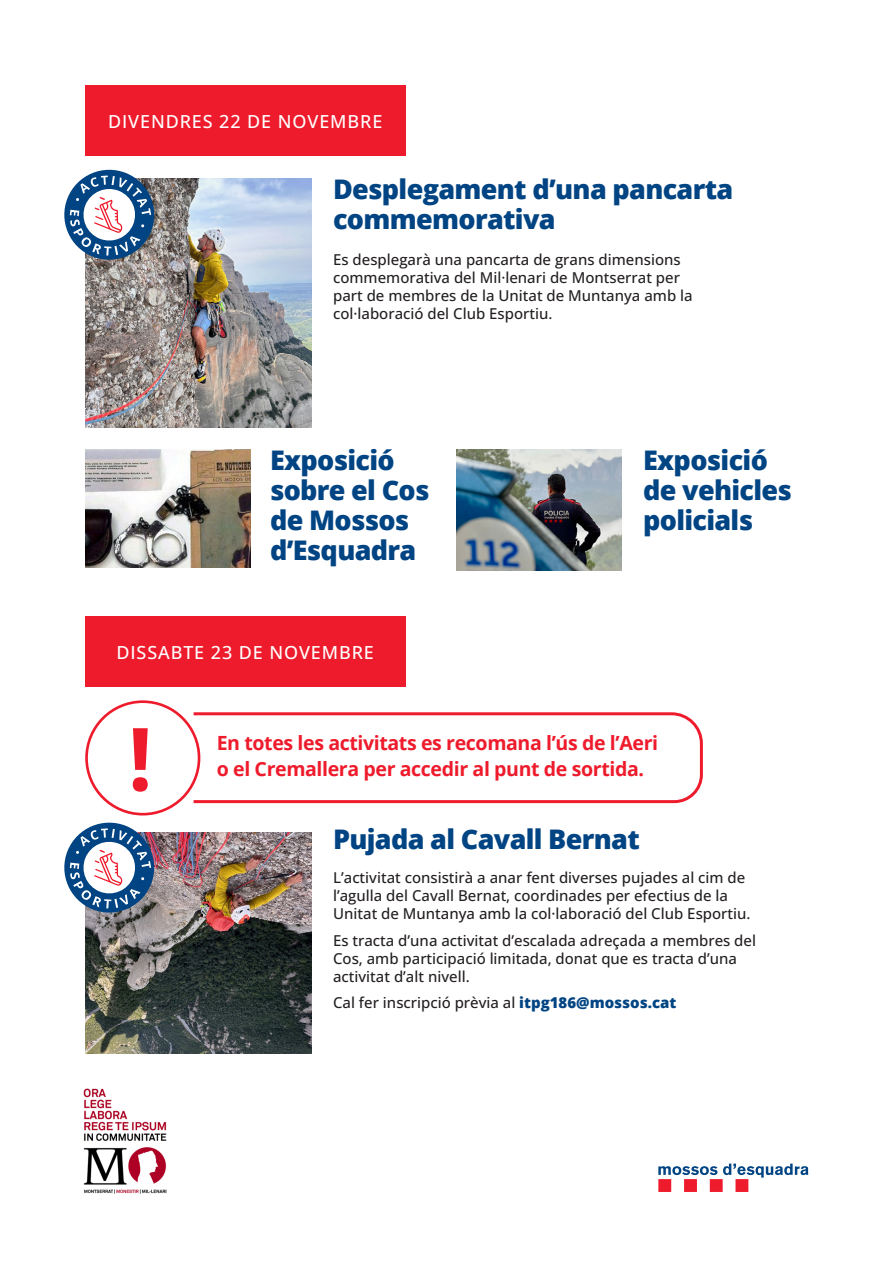
<style>
.page{position:relative;width:893px;height:1263px;background:#fff}
.page>*{position:absolute;margin:0;border:0;box-sizing:border-box;transform-origin:0 0}
.t1{font:700 87.3px "Open Sans";color:#ee1b2c}
.t2{font:800 27px/30px "Open Sans";letter-spacing:-.025em;color:#004483}
.t3{font:700 19.5px/25.5px "Open Sans";letter-spacing:-.02em;color:#ee1b2c}
.t4{font:500 18px "Open Sans";letter-spacing:.05em;color:#fff}
.t5{font:500 15px/18px "Open Sans";color:#231f20}
.s1{font-weight:800;color:#004483}
</style>
<div class="page">
<img style="left:83px;top:1088px;width:84px;height:106px">
<div style="left:658px;top:1179px;width:13px;height:13px;background:#ee1b2c"></div>
<div style="left:684px;top:1179px;width:13px;height:13px;background:#ee1b2c"></div>
<div style="left:710px;top:1179px;width:13px;height:13px;background:#ee1b2c"></div>
<div style="left:735px;top:1179px;width:13px;height:13px;background:#ee1b2c"></div>
<svg style="left:658px;top:1163px;width:150px;height:14px"></svg>
<div style="left:85px;top:85px;width:320px;height:71px;background:#ee1b2c"></div>
<img style="left:85px;top:178px;width:227px;height:250px">
<img style="left:85px;top:449px;width:166px;height:119px">
<div style="left:85px;top:616px;width:320px;height:71px;background:#ee1b2c"></div>
<img style="left:85px;top:832px;width:227px;height:221px">
<div style="left:85px;top:700px;width:115px;height:115px;border:3px solid #ee1b2c;border-radius:50%"></div>
<svg style="left:191px;top:712px;width:512px;height:92px"></svg>
<svg style="left:64px;top:169px;width:96px;height:97px"></svg>
<svg style="left:64px;top:822px;width:96px;height:96px"></svg>
<img style="left:457px;top:450px;width:164px;height:120px">
<p class="t4" style="left:108px;top:109px;width:276px">DIVENDRES 22 DE NOVEMBRE</p>
<p class="t2" style="left:333px;top:173px;width:402px">Desplegament d’una pancarta commemorativa</p>
<p class="t5" style="left:333px;top:250px;width:361px">Es desplegarà una pancarta de grans dimensions commemorativa del Mil·lenari de Montserrat per part de membres de la Unitat de Muntanya amb la col·laboració del Club Esportiu.</p>
<p class="t2" style="left:270px;top:444px;width:161px">Exposició sobre el Cos de Mossos d’Esquadra</p>
<p class="t2" style="left:643px;top:444px;width:150px">Exposició de vehicles policials</p>
<p class="t4" style="left:116px;top:640px;width:259px">DISSABTE 23 DE NOVEMBRE</p>
<p class="t1" style="left:128px;top:697px;width:26px">!</p>
<p class="t3" style="left:217px;top:730px;width:443px">En totes les activitats es recomana l’ús de l’Aeri o el Cremallera per accedir al punt de sortida.</p>
<p class="t2" style="left:333px;top:823px;width:308px">Pujada al Cavall Bernat</p>
<p class="t5" style="left:333px;top:868px;width:419px">L’activitat consistirà a anar fent diverses pujades al cim de l’agulla del Cavall Bernat, coordinades per efectius de la<br>Unitat de Muntanya amb la col·laboració del Club Esportiu.</p>
<p class="t5" style="left:333px;top:931px;width:424px">Es tracta d’una activitat d’escalada adreçada a membres del<br>Cos, amb participació limitada, donat que es tracta d’una activitat d’alt nivell.</p>
<p class="t5" style="left:333px;top:993px;width:345px">Cal fer inscripció prèvia al <span class="s1">itpg186@mossos.cat</span></p>
</div>
